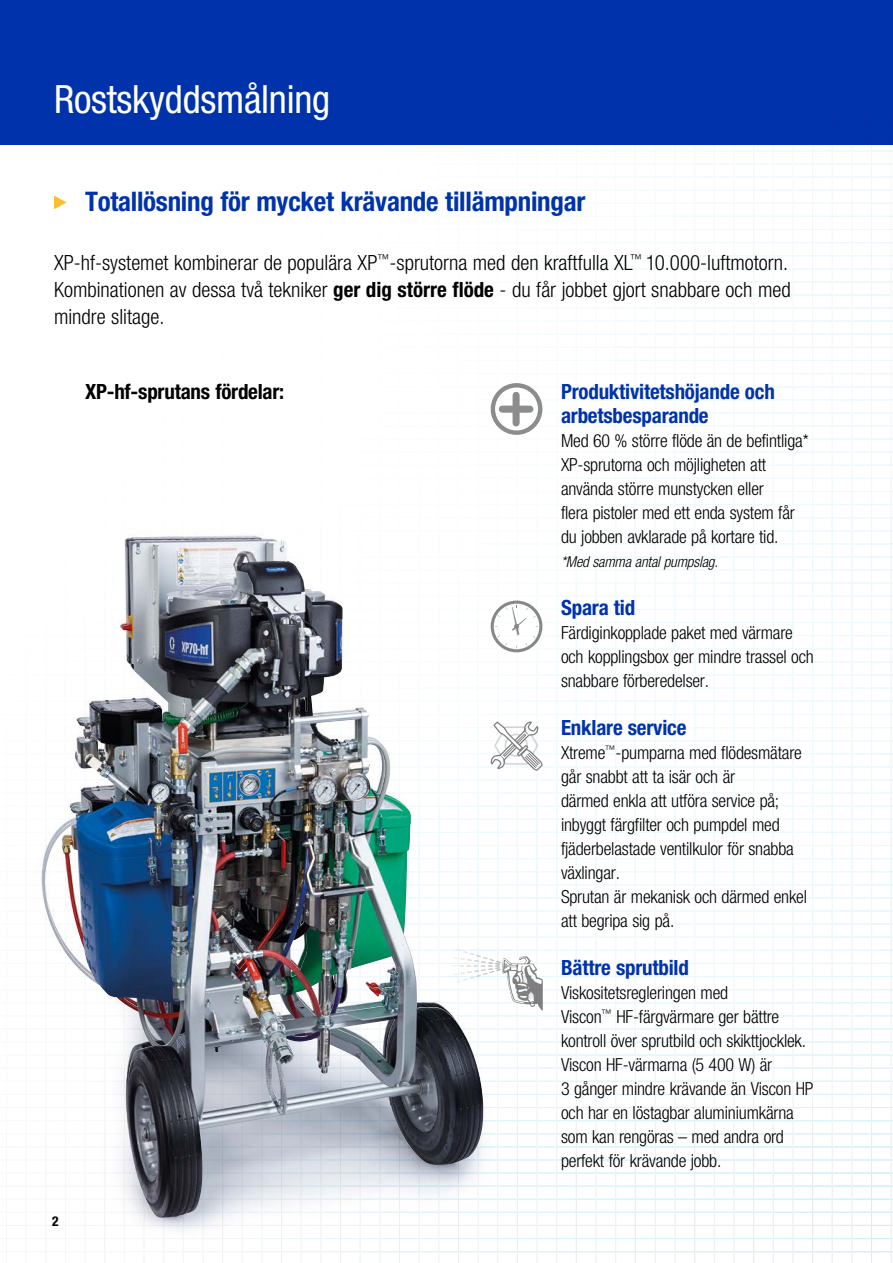
<style>
.page{position:relative;width:893px;height:1263px;background:#fff}
.page>*{position:absolute;margin:0;border:0;box-sizing:border-box;transform-origin:0 0}
.t1{font:condensed 39px "Helvetica Neue LT Std";letter-spacing:-.005em;color:#fff}
.t2{font:700 condensed 27px "Helvetica Neue LT Std";letter-spacing:-.01em;color:#0033ab}
.t3{font:300 condensed 21px/27px "Helvetica Neue LT Std";color:#000}
.t4{font:700 condensed 21px/24px "Helvetica Neue LT Std";letter-spacing:-.01em;color:#0033ab}
.t5{font:700 condensed 21px "Helvetica Neue LT Std";letter-spacing:-.01em;color:#000}
.t6{font:300 condensed 18px/24px "Helvetica Neue LT Std";letter-spacing:-.01em;color:#000}
.t7{font:italic 300 condensed 15px "Helvetica Neue LT Std";letter-spacing:-.01em;color:#000}
.t8{font:700 condensed 13.5px "Helvetica Neue LT Std";color:#000}
.s1{font-weight:700}
</style>
<div class="page">
<div style="left:0;top:0;width:893px;height:145px;background:#0033ab"></div>
<hr style="left:0;top:138px;width:893px;height:1px;background:#fff">
<hr style="left:891px;top:112px;width:1px;height:1151px;background:#fff">
<hr style="left:852px;top:112px;width:1px;height:1151px;background:#fff">
<hr style="left:832px;top:112px;width:1px;height:1151px;background:#fff">
<hr style="left:793px;top:112px;width:1px;height:1151px;background:#fff">
<hr style="left:773px;top:112px;width:1px;height:1151px;background:#fff">
<hr style="left:734px;top:112px;width:1px;height:1151px;background:#fff">
<hr style="left:714px;top:112px;width:1px;height:1151px;background:#fff">
<hr style="left:675px;top:112px;width:1px;height:1151px;background:#fff">
<hr style="left:655px;top:112px;width:1px;height:1151px;background:#fff">
<hr style="left:615px;top:112px;width:1px;height:1151px;background:#fff">
<hr style="left:596px;top:112px;width:1px;height:1151px;background:#fff">
<hr style="left:556px;top:112px;width:1px;height:1151px;background:#fff">
<hr style="left:537px;top:112px;width:1px;height:1151px;background:#fff">
<hr style="left:497px;top:112px;width:1px;height:1151px;background:#fff">
<hr style="left:478px;top:112px;width:1px;height:1151px;background:#fff">
<hr style="left:439px;top:112px;width:1px;height:1151px;background:#fff">
<hr style="left:419px;top:112px;width:1px;height:1151px;background:#fff">
<hr style="left:380px;top:112px;width:1px;height:1151px;background:#fff">
<hr style="left:360px;top:112px;width:1px;height:1151px;background:#fff">
<hr style="left:321px;top:112px;width:1px;height:1151px;background:#fff">
<hr style="left:301px;top:112px;width:1px;height:1151px;background:#fff">
<hr style="left:262px;top:112px;width:1px;height:1151px;background:#fff">
<hr style="left:242px;top:112px;width:1px;height:1151px;background:#fff">
<hr style="left:203px;top:112px;width:1px;height:1151px;background:#fff">
<hr style="left:183px;top:112px;width:1px;height:1151px;background:#fff">
<hr style="left:144px;top:112px;width:1px;height:1151px;background:#fff">
<hr style="left:124px;top:112px;width:1px;height:1151px;background:#fff">
<hr style="left:85px;top:112px;width:1px;height:1151px;background:#fff">
<hr style="left:65px;top:112px;width:1px;height:1151px;background:#fff">
<hr style="left:46px;top:112px;width:1px;height:1151px;background:#fff">
<hr style="left:26px;top:112px;width:1px;height:1151px;background:#fff">
<hr style="left:6px;top:112px;width:1px;height:1151px;background:#fff">
<hr style="left:0;top:124px;width:893px;height:1px;background:#fff">
<hr style="left:871px;top:112px;width:1px;height:1151px;background:#fff">
<hr style="left:812px;top:112px;width:1px;height:1151px;background:#fff">
<hr style="left:753px;top:112px;width:1px;height:1151px;background:#fff">
<hr style="left:694px;top:112px;width:1px;height:1151px;background:#fff">
<hr style="left:635px;top:112px;width:1px;height:1151px;background:#fff">
<hr style="left:576px;top:112px;width:1px;height:1151px;background:#fff">
<hr style="left:517px;top:112px;width:1px;height:1151px;background:#fff">
<hr style="left:458px;top:112px;width:1px;height:1151px;background:#fff">
<hr style="left:399px;top:112px;width:1px;height:1151px;background:#fff">
<hr style="left:340px;top:112px;width:1px;height:1151px;background:#fff">
<hr style="left:281px;top:112px;width:1px;height:1151px;background:#fff">
<hr style="left:222px;top:112px;width:1px;height:1151px;background:#fff">
<hr style="left:163px;top:112px;width:1px;height:1151px;background:#fff">
<hr style="left:104px;top:112px;width:1px;height:1151px;background:#fff">
<hr style="left:45px;top:112px;width:1px;height:1151px;background:#fff">
<img style="left:54px;top:195px;width:580px;height:611px">
<img style="left:553px;top:541px;width:340px;height:629px">
<img style="left:41px;top:506px;width:477px;height:757px">
<img style="left:76px;top:537px;width:182px;height:252px">
<svg style="left:54px;top:196px;width:13px;height:13px"></svg>
<div style="left:491px;top:383px;width:51px;height:52px;border:4px solid #000;border-radius:50%"></div>
<div style="left:513px;top:395px;width:7px;height:28px;background:#8d8d8d"></div>
<div style="left:502px;top:406px;width:28px;height:7px;background:#8d8d8d"></div>
<div style="left:491px;top:601px;width:51px;height:51px;border:3px solid #000;border-radius:50%"></div>
<svg style="left:495px;top:605px;width:43px;height:43px"></svg>
<svg style="left:490px;top:721px;width:53px;height:50px"></svg>
<svg style="left:446px;top:947px;width:97px;height:64px"></svg>
<h1 class="t1" style="left:54px;top:77px;width:278px">Rostskyddsmålning</h1>
<h2 class="t2" style="left:85px;top:185px;width:502px">Totallösning för mycket krävande tillämpningar</h2>
<p class="t3" style="left:54px;top:249px;width:738px">XP-hf-systemet kombinerar de populära XP<sup>™</sup>-sprutorna med den kraftfulla XL<sup>™</sup> 10.000-luftmotorn.<br>Kombinationen av dessa två tekniker <span class="s1">ger dig större flöde</span> - du får jobbet gjort snabbare och med mindre slitage.</p>
<p class="t5" style="left:85px;top:379px;width:201px">XP-hf-sprutans fördelar:</p>
<p class="t8" style="left:52px;top:1213px;width:8px">2</p>
<p class="t4" style="left:561px;top:380px;width:215px">Produktivitetshöjande och arbetsbesparande</p>
<p class="t6" style="left:561px;top:429px;width:249px">Med 60 % större flöde än de befintliga* XP-sprutorna och möjligheten att använda större munstycken eller<br>flera pistoler med ett enda system får du jobben avklarade på kortare tid.</p>
<p class="t7" style="left:561px;top:553px;width:159px">*Med samma antal pumpslag.</p>
<p class="t4" style="left:561px;top:596px;width:76px">Spara tid</p>
<p class="t6" style="left:561px;top:621px;width:254px">Färdiginkopplade paket med värmare och kopplingsbox ger mindre trassel och snabbare förberedelser.</p>
<p class="t4" style="left:561px;top:716px;width:127px">Enklare service</p>
<p class="t6" style="left:561px;top:741px;width:248px">Xtreme<sup>™</sup>-pumparna med flödesmätare går snabbt att ta isär och är<br>därmed enkla att utföra service på; inbyggt färgfilter och pumpdel med fjäderbelastade ventilkulor för snabba växlingar.<br>Sprutan är mekanisk och därmed enkel att begripa sig på.</p>
<p class="t4" style="left:561px;top:956px;width:129px">Bättre sprutbild</p>
<p class="t6" style="left:561px;top:981px;width:254px">Viskositetsregleringen med<br>Viscon<sup>™</sup> HF-färgvärmare ger bättre kontroll över sprutbild och skikttjocklek.<br>Viscon HF-värmarna (5 400 W) är<br>3 gånger mindre krävande än Viscon HP och har en löstagbar aluminiumkärna som kan rengöras – med andra ord perfekt för krävande jobb.</p>
</div>
